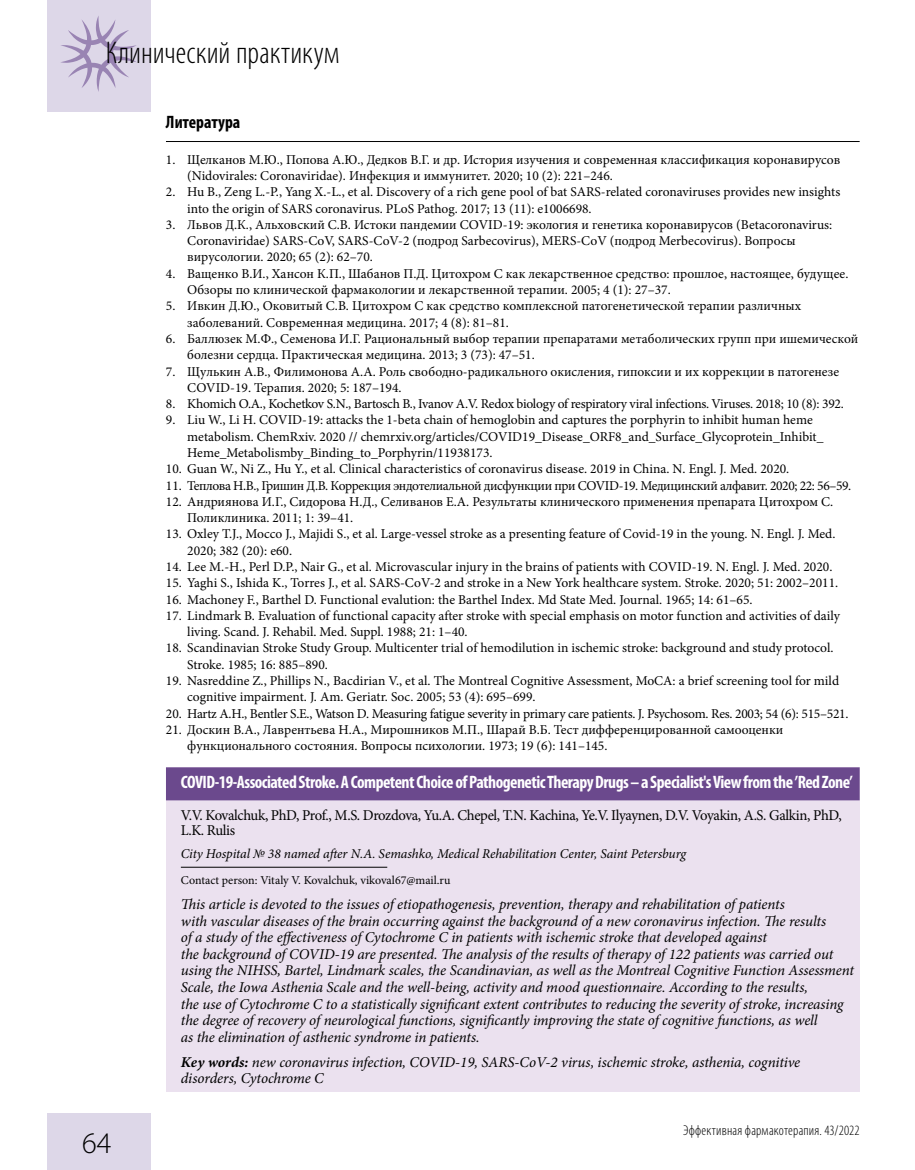
<style>
.page{position:relative;width:915px;height:1170px;background:#fff}
.page>*{position:absolute;margin:0;border:0;box-sizing:border-box;transform-origin:0 0}
.t1{font:300 condensed 31.5px "Myriad Pro";color:#000}
.t2{font:300 30px "Myriad Pro";color:#000}
.t3{font:700 condensed 18px "Myriad Pro";letter-spacing:-.03em;color:#fff}
.t4{font:700 condensed 18px "Myriad Pro";color:#000}
.t5{font:italic 15px/16.5px "Minion Pro";letter-spacing:-.01em;color:#000}
.t6{font:15px/15px "Minion Pro";letter-spacing:-.025em;color:#000}
.t7{font:300 condensed 14.25px "Myriad Pro";letter-spacing:.015em;color:#000}
.t8{font:13.5px/16.4px "Minion Pro";color:#000}
.t9{font:13.5px "Minion Pro";letter-spacing:-.02em;color:#000}
.t10{font:13.5px "Minion Pro";letter-spacing:-.03em;color:#000}
.t11{font:italic 13.5px "Minion Pro";letter-spacing:-.01em;color:#000}
.t12{font:12px "Minion Pro";color:#000}
.s1{font-weight:700}
</style>
<div class="page">
<div style="left:47px;top:1113px;width:103px;height:56px;background:#ddd7e8"></div>
<div style="left:47px;top:0;width:103px;height:111px;background:#ddd7e8"></div>
<svg style="left:61px;top:16px;width:75px;height:76px"></svg>
<hr style="left:166px;top:141px;width:693px;height:1px;background:#000">
<div style="left:166px;top:767px;width:693px;height:324px;background:#ebe1ef"></div>
<div style="left:166px;top:767px;width:693px;height:33px;background:#6b498d"></div>
<hr style="left:181px;top:866px;width:206px;height:1px;background:#000">
<h1 class="t1" style="left:106px;top:34px;width:235px">Клинический практикум</h1>
<h2 class="t2" style="left:82px;top:1126px;width:31px">64</h2>
<h3 class="t4" style="left:166px;top:111px;width:76px">Литература</h3>
<p class="t8" style="left:187px;top:151px;width:654px;text-indent:-21px">1. Щелканов М.Ю., Попова А.Ю., Дедков В.Г. и др. История изучения и современная классификация коронавирусов (Nidovirales: Coronaviridae). Инфекция и иммунитет. 2020; 10 (2): 221–246.</p>
<p class="t8" style="left:187px;top:184px;width:654px;text-indent:-21px">2. Hu B., Zeng L.-P., Yang X.-L., et al. Discovery of a rich gene pool of bat SARS-related coronaviruses provides new insights into the origin of SARS coronavirus. PLoS Pathog. 2017; 13 (11): e1006698.</p>
<p class="t8" style="left:187px;top:216px;width:646px;text-indent:-21px">3. Львов Д.К., Альховский С.В. Истоки пандемии COVID-19: экология и генетика коронавирусов (Betacoronavirus:<br>Coronaviridae) SARS-CoV, SARS-CoV-2 (подрод Sarbecovirus), MERS-CoV (подрод Merbecovirus). Вопросы вирусологии. 2020; 65 (2): 62–70.</p>
<p class="t8" style="left:187px;top:265px;width:662px;text-indent:-21px">4. Ващенко В.И., Хансон К.П., Шабанов П.Д. Цитохром С как лекарственное средство: прошлое, настоящее, будущее.<br>Обзоры по клинической фармакологии и лекарственной терапии. 2005; 4 (1): 27–37.</p>
<p class="t8" style="left:187px;top:298px;width:615px;text-indent:-21px">5. Ивкин Д.Ю., Оковитый С.В. Цитохром С как средство комплексной патогенетической терапии различных заболеваний. Современная медицина. 2017; 4 (8): 81–81.</p>
<p class="t8" style="left:187px;top:330px;width:672px;text-indent:-21px">6. Баллюзек М.Ф., Семенова И.Г. Рациональный выбор терапии препаратами метаболических групп при ишемической болезни сердца. Практическая медицина. 2013; 3 (73): 47–51.</p>
<p class="t8" style="left:187px;top:363px;width:653px;text-indent:-21px">7. Щулькин А.В., Филимонова А.А. Роль свободно-радикального окисления, гипоксии и их коррекции в патогенезе<br>COVID-19. Терапия. 2020; 5: 187–194.</p>
<p class="t9" style="left:166px;top:394px;width:679px">8. Khomich O.A., Kochetkov S.N., Bartosch B., Ivanov A.V. Redox biology of respiratory viral infections. Viruses. 2018; 10 (8): 392.</p>
<p class="t8" style="left:187px;top:412px;width:637px;text-indent:-21px">9. Liu W., Li H. COVID-19: attacks the 1-beta chain of hemoglobin and captures the porphyrin to inhibit human heme metabolism. СhemRxiv. 2020 // chemrxiv.org/articles/COVID19_Disease_ORF8_and_Surface_Glycoprotein_Inhibit_<br>Heme_Metabolismby_Binding_to_Porphyrin/11938173.</p>
<p class="t8" style="left:166px;top:461px;width:624px">10. Guan W., Ni Z., Hu Y., et al. Clinical characteristics of coronavirus disease. 2019 in China. N. Engl. J. Med. 2020.</p>
<p class="t10" style="left:166px;top:476px;width:686px">11. Теплова Н.В., Гришин Д.В. Коррекция эндотелиальной дисфункции при COVID-19. Медицинский алфавит. 2020; 22: 56–59.</p>
<p class="t8" style="left:187px;top:493px;width:647px;text-indent:-21px">12. Андриянова И.Г., Сидорова Н.Д., Селиванов Е.А. Результаты клинического применения препарата Цитохром С.<br>Поликлиника. 2011; 1: 39–41.</p>
<p class="t8" style="left:187px;top:526px;width:649px;text-indent:-21px">13. Oxley T.J., Mocco J., Majidi S., et al. Large-vessel stroke as a presenting feature of Covid-19 in the young. N. Engl. J. Med.<br>2020; 382 (20): e60.</p>
<p class="t8" style="left:166px;top:558px;width:667px">14. Lee M.-H., Perl D.P., Nair G., et al. Microvascular injury in the brains of patients with COVID-19. N. Engl. J. Med. 2020.</p>
<p class="t8" style="left:166px;top:575px;width:673px">15. Yaghi S., Ishida K., Torres J., et al. SARS-CoV-2 and stroke in a New York healthcare system. Stroke. 2020; 51: 2002–2011.</p>
<p class="t8" style="left:166px;top:591px;width:588px">16. Machoney F., Barthel D. Functional evalution: the Barthel Index. Md State Med. Journal. 1965; 14: 61–65.</p>
<p class="t8" style="left:187px;top:607px;width:654px;text-indent:-21px">17. Lindmark B. Evaluation of functional capacity after stroke with special emphasis on motor function and activities of daily living. Scand. J. Rehabil. Med. Suppl. 1988; 21: 1–40.</p>
<p class="t8" style="left:187px;top:640px;width:647px;text-indent:-21px">18. Scandinavian Stroke Study Group. Multicenter trial of hemodilution in ischemic stroke: background and study protocol.<br>Stroke. 1985; 16: 885–890.</p>
<p class="t8" style="left:187px;top:672px;width:653px;text-indent:-21px">19. Nasreddine Z., Phillips N., Bacdirian V., et al. The Montreal Cognitive Assessment, MoCA: a brief screening tool for mild cognitive impairment. J. Am. Geriatr. Soc. 2005; 53 (4): 695–699.</p>
<p class="t9" style="left:166px;top:704px;width:683px">20. Hartz A.H., Bentler S.E., Watson D. Measuring fatigue severity in primary care patients. J. Psychosom. Res. 2003; 54 (6): 515–521.</p>
<p class="t8" style="left:187px;top:721px;width:597px;text-indent:-21px">21. Доскин В.А., Лаврентьева Н.А., Мирошников М.П., Шарай В.Б. Тест дифференцированной самооценки функционального состояния. Вопросы психологии. 1973; 19 (6): 141–145.</p>
<h3 class="t3" style="left:181px;top:770px;width:673px">COVID-19-Associated Stroke. A Competent Choice of Pathogenetic Therapy Drugs – a Specialist's View from the ’Red Zone’</h3>
<p class="t6" style="left:181px;top:807px;width:662px">V.V. Kovalchuk, PhD, Prof., M.S. Drozdova, Yu.A. Chepel, T.N. Kachina, Ye.V. Ilyaynen, D.V. Voyakin, A.S. Galkin, PhD,<br>L.K. Rulis</p>
<p class="t11" style="left:181px;top:844px;width:506px">City Hospital № 38 named after N.A. Semashko, Medical Rehabilitation Center, Saint Petersburg</p>
<p class="t12" style="left:181px;top:872px;width:271px">Contact person: Vitaly V. Kovalchuk, vikoval67@mail.ru</p>
<p class="t5" style="left:181px;top:896px;width:674px">This article is devoted to the issues of etiopathogenesis, prevention, therapy and rehabilitation of patients<br>with vascular diseases of the brain occurring against the background of a new coronavirus infection. The results<br>of a study of the effectiveness of Cytochrome C in patients with ischemic stroke that developed against<br>the background of COVID-19 are presented. The analysis of the results of therapy of 122 patients was carried out using the NIHSS, Bartel, Lindmark scales, the Scandinavian, as well as the Montreal Cognitive Function Assessment Scale, the Iowa Asthenia Scale and the well-being, activity and mood questionnaire. According to the results,<br>the use of Cytochrome C to a statistically significant extent contributes to reducing the severity of stroke, increasing the degree of recovery of neurological functions, significantly improving the state of cognitive functions, as well<br>as the elimination of asthenic syndrome in patients.</p>
<p class="t5" style="left:181px;top:1053px;width:620px"><span class="s1">Key words:</span> new coronavirus infection, COVID-19, SARS-CoV-2 virus, ischemic stroke, asthenia, cognitive disorders, Cytochrome C</p>
<p class="t7" style="left:683px;top:1121px;width:178px">Эффективная фармакотерапия. 43/2022</p>
</div>
